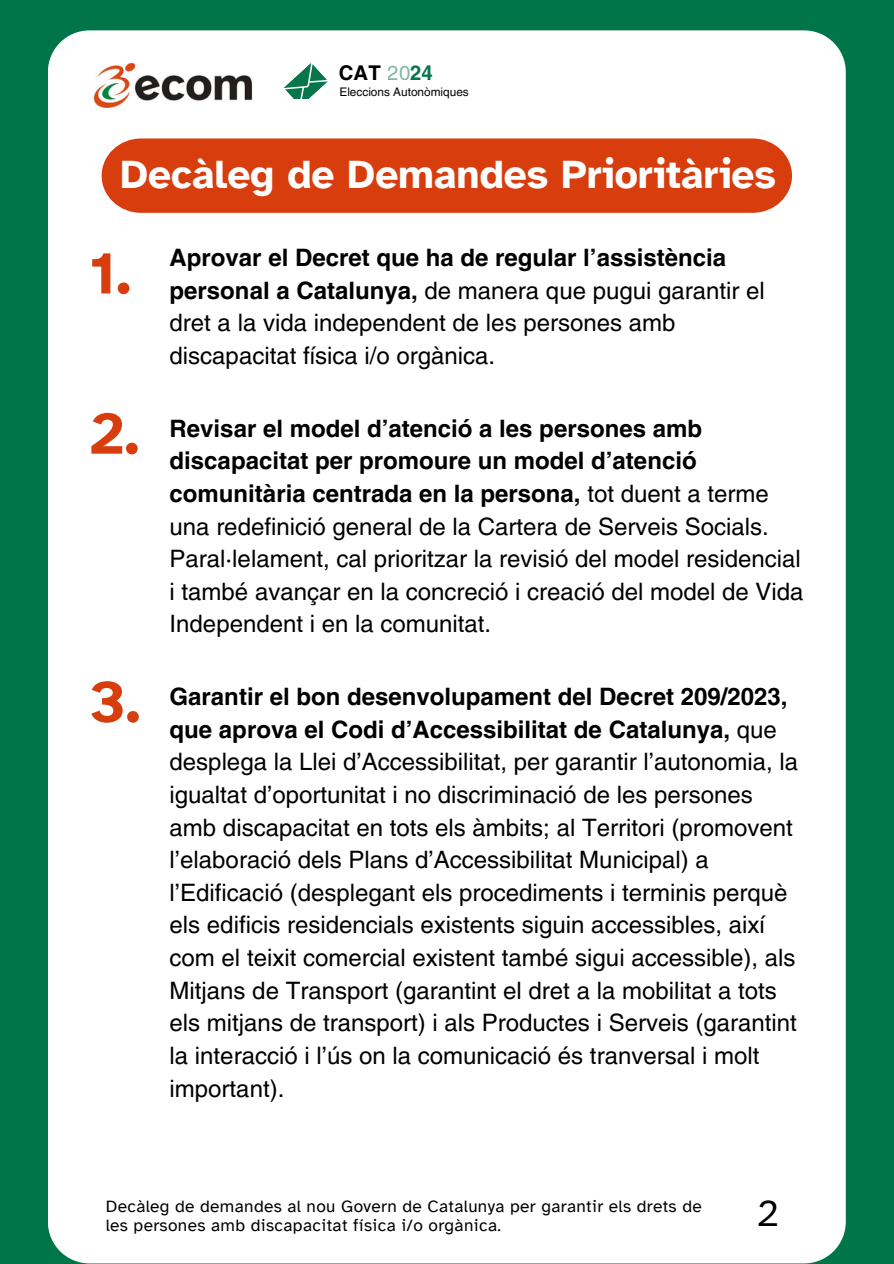
<style>
.page{position:relative;width:894px;height:1264px;background:#fff}
.page>*{position:absolute;margin:0;border:0;box-sizing:border-box;transform-origin:0 0}
.t1{font:700 60px "Atkinson Hyperlegible";color:#d83d0e}
.t2{font:700 40.5px "Atkinson Hyperlegible";color:#fff}
.t3{font:38.1px "Atkinson Hyperlegible";color:#000}
.t4{font:24px/32.7px "Helvetica LT Pro";color:#000}
.t5{font:700 20.25px "Helvetica LT Pro";color:#000}
.t6{font:17.25px/19.2px "Atkinson Hyperlegible";letter-spacing:.02em;color:#000}
.t7{font:11.85px "Helvetica LT Pro";color:#000}
.s1{font-weight:400;color:#07764b}
.s2{color:#07764b}
.s3{font-weight:700}
</style>
<div class="page">
<div style="left:0;top:0;width:893px;height:1263px;background:#00754a"></div>
<div style="left:48px;top:30px;width:797px;height:1233px;background:#fff"></div>
<div style="left:102px;top:138px;width:689px;height:75px;background:#d83d0e"></div>
<svg style="left:283px;top:63px;width:45px;height:43px"></svg>
<div style="left:288px;top:99px;width:22px;height:23px;background:#fff"></div>
<img style="left:89px;top:62px;width:167px;height:50px">
<p class="t5" style="left:339px;top:65px;width:95px">CAT <span class="s1">20</span><span class="s2">24</span></p>
<h4 class="t7" style="left:339px;top:88px;width:131px">Eleccions Autonòmiques</h4>
<p class="t2" style="left:120px;top:149px;width:657px">Decàleg de Demandes Prioritàries</p>
<h2 class="t1" style="left:89px;top:236px;width:43px">1.</h2>
<h1 class="t4" style="left:169px;top:243px;width:596px"><span class="s3">Aprovar el Decret que ha de regular l’assistència personal a Catalunya,</span> de manera que pugui garantir el dret a la vida independent de les persones amb discapacitat física i/o orgànica.</h1>
<h3 class="t1" style="left:89px;top:396px;width:51px">2.</h3>
<h1 class="t4" style="left:169px;top:414px;width:635px"><span class="s3">Revisar el model d’atenció a les persones amb discapacitat per promoure un model d’atenció comunitària centrada en la persona,</span> tot duent a terme una redefinició general de la Cartera de Serveis Socials.<br>Paral·lelament, cal prioritzar la revisió del model residencial i també avançar en la concreció i creació del model de Vida Independent i en la comunitat.</h1>
<h3 class="t1" style="left:89px;top:665px;width:52px">3.</h3>
<h1 class="t4" style="left:169px;top:682px;width:630px"><span class="s3">Garantir el bon desenvolupament del Decret 209/2023, que aprova el Codi d’Accessibilitat de Catalunya,</span> que desplega la Llei d’Accessibilitat, per garantir l’autonomia, la igualtat d’oportunitat i no discriminació de les persones amb discapacitat en tots els àmbits; al Territori (promovent l’elaboració dels Plans d’Accessibilitat Municipal) a l’Edificació (desplegant els procediments i terminis perquè els edificis residencials existents siguin accessibles, així com el teixit comercial existent també sigui accessible), als Mitjans de Transport (garantint el dret a la mobilitat a tots els mitjans de transport) i als Productes i Serveis (garantint la interacció i l’ús on la comunicació és tranversal i molt important).</h1>
<h5 class="t6" style="left:106px;top:1196px;width:597px">Decàleg de demandes al nou Govern de Catalunya per garantir els drets de les persones amb discapacitat física i/o orgànica.</h5>
<h3 class="t3" style="left:757px;top:1189px;width:22px">2</h3>
</div>
